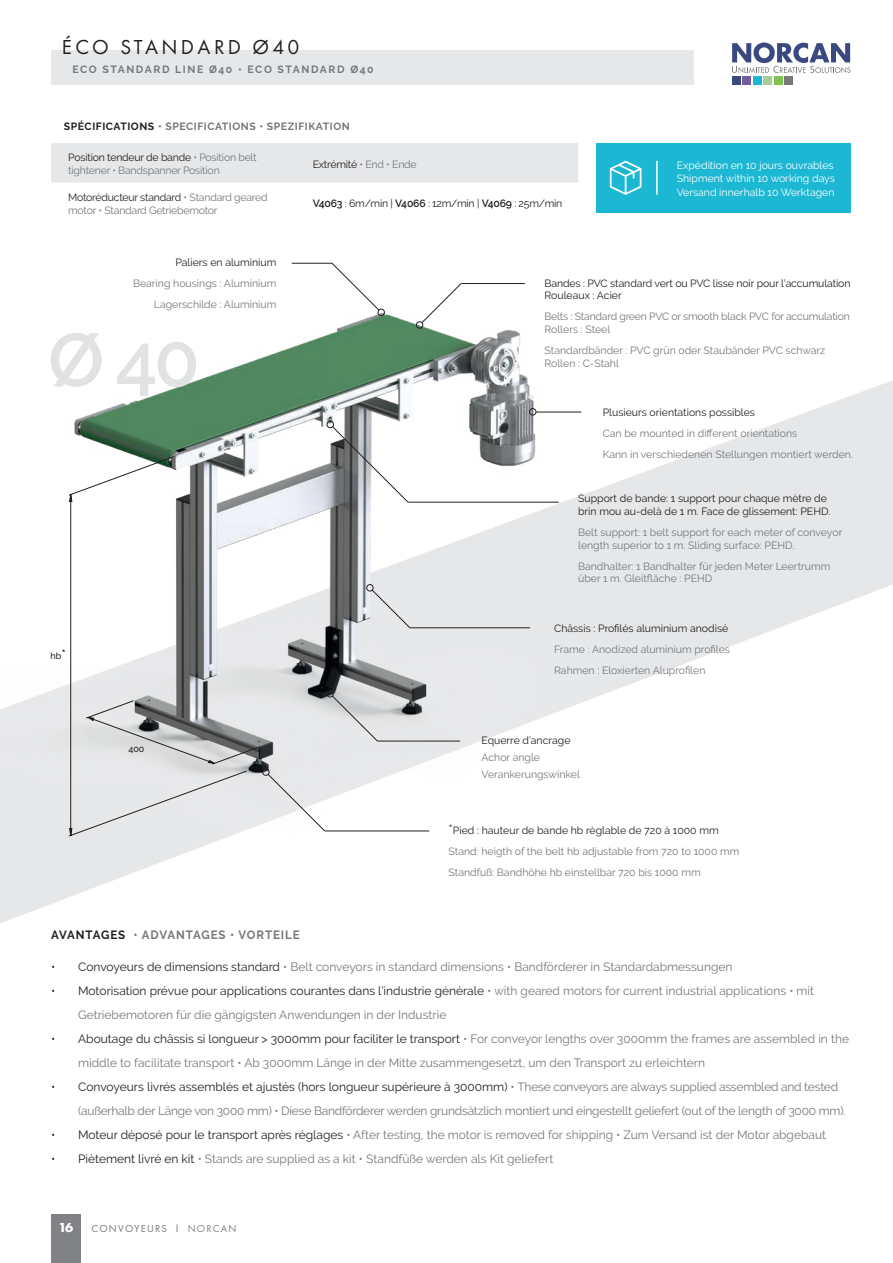
<style>
.page{position:relative;width:893px;height:1263px;background:#fff}
.page>*{position:absolute;margin:0;border:0;box-sizing:border-box;transform-origin:0 0}
.t1{font:600 75px "Raleway";color:#e1e2e4}
.t2{font:21px "Futura PT";letter-spacing:.16em;color:#231f20}
.t3{font:700 13.5px "Futura PT";color:#fff}
.t4{font:12px/24px "Raleway";color:#76787b}
.t5{font:12px/24px "Raleway";letter-spacing:-.02em;color:#76787b}
.t6{font:700 12px "Raleway";letter-spacing:.075em;color:#76787b;scale:.96 1}
.t7{font:10.5px/21.1px "Raleway";color:#76787b}
.t8{font:10.5px/12.6px "Raleway";color:#231f20}
.t9{font:10.5px/12.6px "Raleway";letter-spacing:-.02em;color:#76787b}
.t10{font:10.5px/13.5px "Raleway";color:#fff;text-align:justify}
.t11{font:10.5px "Raleway";letter-spacing:-.02em;color:#231f20}
.t12{font:700 10.5px "Raleway";letter-spacing:.05em;color:#76787b}
.t13{font:700 10.5px "Raleway";letter-spacing:.15em;color:#76787b}
.t14{font:10.5px "Futura PT";letter-spacing:.11em;color:#76787b}
.t15{font:10.5px "Futura PT";letter-spacing:.11em;color:#808285}
.t16{font:500 9px "Raleway";color:#231f20}
.s1{color:#231f20}
.s2{color:#76787b}
.s3{font-weight:600}
.s4{font-size:13.5px}
.s5{font-size:13.5px;color:#231f20}
</style>
<div class="page">
<svg style="left:0;top:380px;width:893px;height:543px"></svg>
<div style="left:51px;top:51px;width:643px;height:34px;background:#e6e7e9"></div>
<svg style="left:732px;top:43px;width:118px;height:30px"></svg>
<div style="left:732px;top:76px;width:9px;height:9px;background:#3a497f"></div>
<div style="left:742px;top:76px;width:9px;height:9px;background:#715c9d"></div>
<div style="left:753px;top:76px;width:9px;height:9px;background:#1cb8d3"></div>
<div style="left:763px;top:76px;width:9px;height:9px;background:#a6cd94"></div>
<div style="left:774px;top:76px;width:9px;height:9px;background:#7ec451"></div>
<div style="left:784px;top:76px;width:9px;height:9px;background:#76787b"></div>
<div style="left:596px;top:143px;width:255px;height:70px;background:#1cb8d3"></div>
<svg style="left:51px;top:182px;width:527px;height:1px"></svg>
<div style="left:51px;top:143px;width:527px;height:39px;background:#e6e7e9"></div>
<img style="left:0;top:308px;width:676px;height:571px">
<svg style="left:69px;top:456px;width:191px;height:380px"></svg>
<hr style="left:536px;top:412px;width:45px;height:1px;background:#231f20">
<hr style="left:461px;top:283px;width:64px;height:1px;background:#231f20">
<hr style="left:292px;top:263px;width:40px;height:1px;background:#231f20">
<hr style="left:408px;top:502px;width:151px;height:1px;background:#231f20">
<hr style="left:410px;top:627px;width:120px;height:1px;background:#231f20">
<hr style="left:325px;top:831px;width:104px;height:1px;background:#231f20">
<svg style="left:332px;top:426px;width:77px;height:77px"></svg>
<svg style="left:332px;top:696px;width:46px;height:46px;background:#d7d8da"></svg>
<svg style="left:372px;top:589px;width:38px;height:39px"></svg>
<svg style="left:268px;top:774px;width:57px;height:57px"></svg>
<svg style="left:421px;top:283px;width:41px;height:40px"></svg>
<svg style="left:331px;top:263px;width:49px;height:48px"></svg>
<hr style="left:377px;top:741px;width:83px;height:1px;background:#231f20">
<div style="left:529px;top:408px;width:7px;height:7px;border:1px solid #231f20;border-radius:50%"></div>
<div style="left:416px;top:322px;width:7px;height:6px;border:1px solid #231f20;border-radius:50%"></div>
<div style="left:378px;top:309px;width:7px;height:7px;border:1px solid #231f20;border-radius:50%"></div>
<div style="left:327px;top:421px;width:7px;height:7px;border:1px solid #231f20;border-radius:50%"></div>
<div style="left:366px;top:584px;width:7px;height:7px;border:1px solid #231f20;border-radius:50%"></div>
<div style="left:262px;top:769px;width:7px;height:6px;border:1px solid #231f20;border-radius:50%"></div>
<div style="left:327px;top:690px;width:7px;height:7px;border:1px solid #231f20;border-radius:50%"></div>
<svg style="left:610px;top:161px;width:31px;height:34px"></svg>
<hr style="left:656px;top:161px;width:2px;height:34px;background:#fff">
<div style="left:51px;top:1214px;width:30px;height:49px;background:#808285"></div>
<h2 class="t2" style="left:62px;top:34px;width:239px">ÉCO STANDARD Ø40</h2>
<p class="t13" style="left:72px;top:63px;width:303px">ECO STANDARD LINE Ø40 • ECO STANDARD Ø40</p>
<p class="t12" style="left:64px;top:121px;width:287px"><span class="s1">SPÉCIFICATIONS</span> • SPECIFICATIONS • SPEZIFIKATION</p>
<p class="t9" style="left:68px;top:151px;width:190px"><span class="s1">Position tendeur de bande</span> • Position belt tightener • Bandspanner Position</p>
<p class="t11" style="left:313px;top:158px;width:106px">Extrémité <span class="s2">• End • Ende</span></p>
<p class="t9" style="left:68px;top:191px;width:201px"><span class="s1">Motoréducteur standard</span> • Standard geared motor • Standard Getriebemotor</p>
<p class="t11" style="left:313px;top:197px;width:251px"><span class="s3">V4063</span> : 6m/min | <span class="s3">V4066</span> : 12m/min | <span class="s3">V4069</span> : 25m/min</p>
<p class="t10" style="left:677px;top:158px;width:160px">Expédition en 10 jours ouvrables Shipment within 10 working days Versand innerhalb 10 Werktagen</p>
<p class="t8" style="left:175px;top:256px;width:102px">Paliers en aluminium</p>
<p class="t7" style="left:133px;top:273px;width:145px;text-align:right">Bearing housings : Aluminium<br>Lagerschilde : Aluminium</p>
<h1 class="t1" style="left:48px;top:317px;width:153px">Ø 40</h1>
<p class="t16" style="left:50px;top:651px;width:17px">hb<span class="s4">*</span></p>
<p class="t16" style="left:128px;top:743px;width:18px">400</p>
<p class="t8" style="left:544px;top:277px;width:308px">Bandes : PVC standard vert ou PVC lisse noir pour l’accumulation<br>Rouleaux : Acier</p>
<p class="t9" style="left:544px;top:310px;width:307px">Belts : Standard green PVC or smooth black PVC for accumulation<br>Rollers : Steel</p>
<p class="t7" style="left:544px;top:344px;width:282px;line-height:12.6px">Standardbänder : PVC grün oder Staubänder PVC schwarz<br>Rollen : C-Stahl</p>
<p class="t8" style="left:603px;top:406px;width:154px">Plusieurs orientations possibles</p>
<p class="t7" style="left:603px;top:423px;width:252px">Can be mounted in different orientations<br>Kann in verschiedenen Stellungen montiert werden.</p>
<p class="t8" style="left:578px;top:492px;width:254px">Support de bande: 1 support pour chaque mètre de brin mou au-delà de 1 m. Face de glissement: PEHD.</p>
<p class="t7" style="left:578px;top:526px;width:266px;line-height:12.6px">Belt support: 1 belt support for each meter of conveyor length superior to 1 m. Sliding surface: PEHD.</p>
<p class="t7" style="left:578px;top:560px;width:254px;line-height:12.6px">Bandhalter: 1 Bandhalter für jeden Meter Leertrumm über 1 m. Gleitfläche : PEHD</p>
<p class="t8" style="left:554px;top:622px;width:176px">Châssis : Profilés aluminium anodisé</p>
<p class="t7" style="left:554px;top:639px;width:177px">Frame : Anodized aluminium profiles<br>Rahmen : Eloxierten Aluprofilen</p>
<p class="t8" style="left:482px;top:734px;width:90px">Equerre d’ancrage</p>
<p class="t7" style="left:482px;top:749px;width:100px;line-height:16.8px">Achor angle<br>Verankerungswinkel</p>
<p class="t7" style="left:449px;top:819px;width:292px"><span class="s5">*</span><span class="s1">Pied : hauteur de bande hb règlable de 720 à 1000 mm<br></span>Stand: heigth of the belt hb adjustable from 720 to 1000 mm<br>Standfuß: Bandhöhe hb einstellbar 720 bis 1000 mm</p>
<p class="t6" style="left:51px;top:928px;width:260px"><span class="s1">AVANTAGES</span> • ADVANTAGES • VORTEILE</p>
<p class="t4" style="left:51px;top:955px;width:683px"><span class="s1">• Convoyeurs de dimensions standard</span> • Belt conveyors in standard dimensions • Bandförderer in Standardabmessungen</p>
<p class="t4" style="left:78px;top:979px;width:738px;text-indent:-27px"><span class="s1">• Motorisation prévue pour applications courantes dans l’industrie générale</span> • with geared motors for current industrial applications • mit<br>Getriebemotoren für die gängigsten Anwendungen in der Industrie</p>
<p class="t4" style="left:78px;top:1027px;width:772px;text-indent:-27px"><span class="s1">• Aboutage du châssis si longueur &gt; 3000mm pour faciliter le transport</span> • For conveyor lengths over 3000mm the frames are assembled in the middle to facilitate transport • Ab 3000mm Länge in der Mitte zusammengesetzt, um den Transport zu erleichtern</p>
<p class="t5" style="left:78px;top:1075px;width:769px;text-indent:-27px"><span class="s1">• Convoyeurs livrés assemblés et ajustés (hors longueur supérieure à 3000mm)</span> • These conveyors are always supplied assembled and tested (außerhalb der Länge von 3000 mm) • Diese Bandförderer werden grundsätzlich montiert und eingestellt geliefert (out of the length of 3000 mm).</p>
<p class="t4" style="left:51px;top:1123px;width:776px"><span class="s1">• Moteur déposé pour le transport après réglages</span> • After testing, the motor is removed for shipping • Zum Versand ist der Motor abgebaut</p>
<p class="t4" style="left:51px;top:1147px;width:504px"><span class="s1">• Piètement livré en kit</span> • Stands are supplied as a kit • Standfüße werden als Kit geliefert</p>
<p class="t3" style="left:58px;top:1219px;width:17px">16</p>
<p class="t14" style="left:91px;top:1222px;width:77px">CONVOYEURS</p>
<p class="t15" style="left:188px;top:1222px;width:50px">NORCAN</p>
</div>
